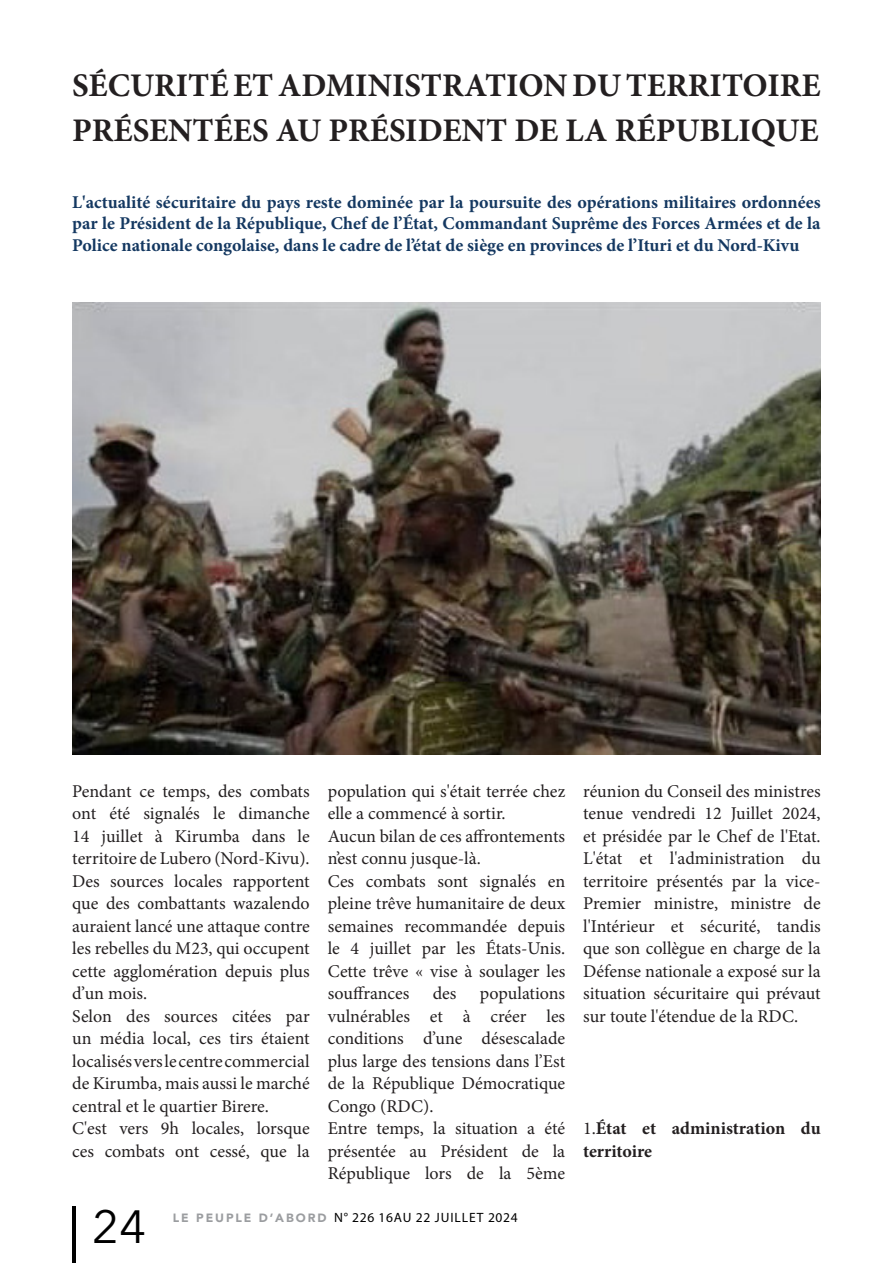
<style>
.page{position:relative;width:893px;height:1263px;background:#fff}
.page>*{position:absolute;margin:0;border:0;box-sizing:border-box;transform-origin:0 0}
.t1{font:46.5px "Avenir Next";color:#000}
.t2{font:700 33px/45px "Minion Pro";color:#231f20}
.t3{font:18px/22.5px "Minion Pro";color:#231f20;text-align:justify}
.t4{font:700 18px/21.6px "Minion Pro";color:#143861;text-align:justify}
.t5{font:700 18px/22.5px "Minion Pro";letter-spacing:-.005em;color:#231f20}
.t6{font:13.5px "Myriad Pro";letter-spacing:.05em;color:#000}
.s1{font-family:"Avenir";font-weight:900;font-size:12px;color:#9b9da0}
.s2{font-weight:400}
</style>
<div class="page">
<hr style="left:72px;top:1206px;width:3px;height:57px;background:#000">
<img style="left:72px;top:303px;width:749px;height:452px">
<p class="t2" style="left:72px;top:63px;width:750px">SÉCURITÉ ET ADMINISTRATION DU TERRITOIRE<br>PRÉSENTÉES AU PRÉSIDENT DE LA RÉPUBLIQUE</p>
<p class="t4" style="left:72px;top:191px;width:750px">L'actualité sécuritaire du pays reste dominée par la poursuite des opérations militaires ordonnées par le Président de la République, Chef de l’État, Commandant Suprême des Forces Armées et de la Police nationale congolaise, dans le cadre de l’état de siège en provinces de l’Ituri et du Nord-Kivu</p>
<p class="t3" style="left:72px;top:780px;width:239px">Pendant ce temps, des combats ont été signalés le dimanche 14 juillet à Kirumba dans le territoire de Lubero (Nord-Kivu).<br>Des sources locales rapportent que des combattants wazalendo auraient lancé une attaque contre les rebelles du M23, qui occupent cette agglomération depuis plus d’un mois.</p>
<p class="t3" style="left:72px;top:1005px;width:239px">Selon des sources citées par un média local, ces tirs étaient localisés vers le centre commercial de Kirumba, mais aussi le marché central et le quartier Birere.</p>
<p class="t3" style="left:72px;top:1117px;width:239px">C'est vers 9h locales, lorsque ces combats ont cessé, que la</p>
<p class="t3" style="left:328px;top:780px;width:239px">population qui s'était terrée chez elle a commencé à sortir.</p>
<p class="t3" style="left:328px;top:825px;width:239px">Aucun bilan de ces affrontements n’est connu jusque-là.</p>
<p class="t3" style="left:328px;top:870px;width:239px">Ces combats sont signalés en pleine trêve humanitaire de deux semaines recommandée depuis le 4 juillet par les États-Unis.<br>Cette trêve « vise à soulager les souffrances</p>
<p class="t3" style="left:328px;top:982px;width:239px;text-indent:152px">populations vulnérables et à créer les conditions d’une désescalade plus large des tensions dans l’Est de la République Démocratique Congo (RDC).</p>
<p class="t3" style="left:328px;top:1117px;width:239px">Entre temps, la situation a été présentée au Président de la République lors de la 5ème</p>
<p class="t3" style="left:433px;top:982px;width:25px">des</p>
<h1 class="t1" style="left:92px;top:1187px;width:55px">24</h1>
<p class="t6" style="left:173px;top:1209px;width:346px"><span class="s1">LE PEUPLE D’ABORD</span> N° 226 16AU 22 JUILLET 2024</p>
<p class="t3" style="left:583px;top:780px;width:239px">réunion du Conseil des ministres tenue vendredi 12 Juillet 2024, et présidée par le Chef de l'Etat.<br>L'état et l'administration du territoire présentés par la vice-Premier ministre, ministre de l'Intérieur et sécurité, tandis que son collègue en charge de la Défense nationale a exposé sur la situation sécuritaire qui prévaut sur toute l'étendue de la RDC.</p>
<p class="t5" style="left:583px;top:1117px;width:239px"><span class="s2">1.</span>État et administration du territoire</p>
</div>
